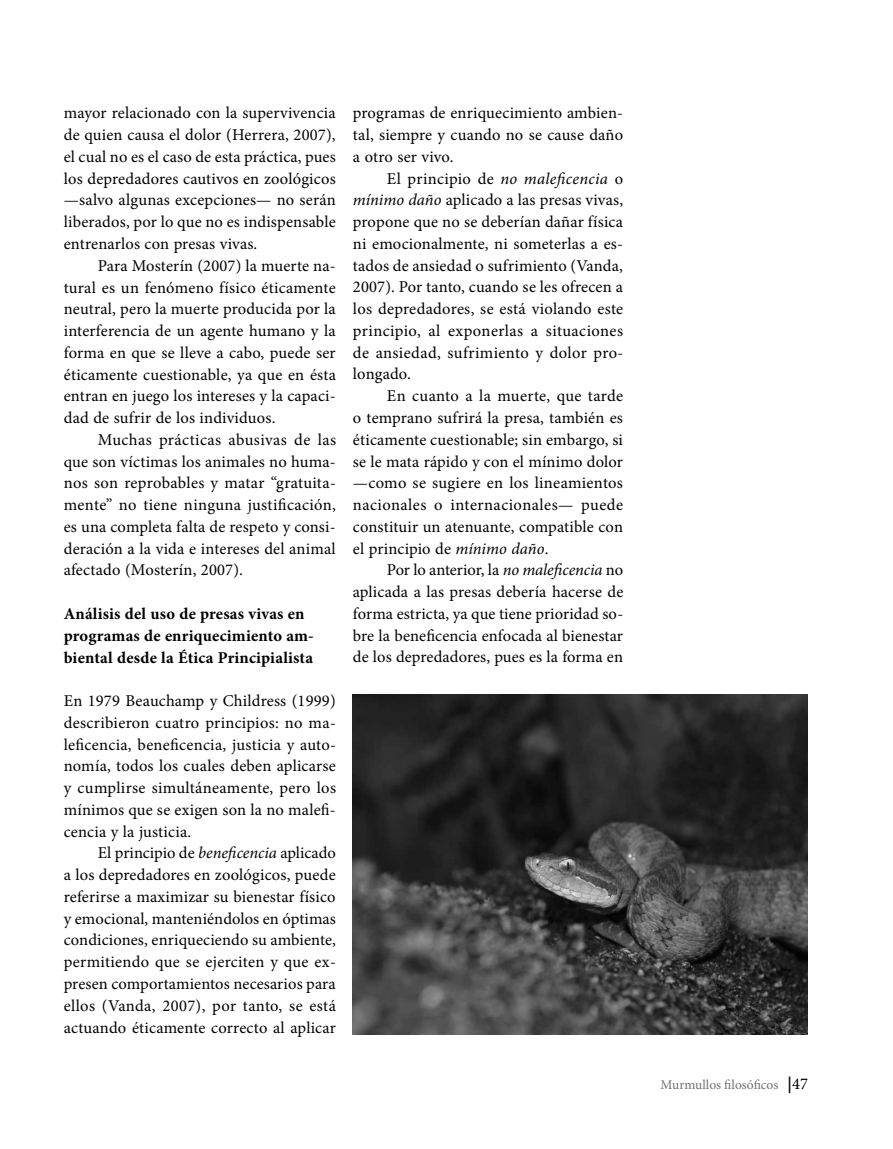
<style>
.page{position:relative;width:893px;height:1149px;background:#fff}
.page>*{position:absolute;margin:0;border:0;box-sizing:border-box;transform-origin:0 0}
.t1{font:16.5px/21.8px "Minion Pro";letter-spacing:.01em;color:#000;text-align:justify}
.t2{font:700 16.5px/21.8px "Minion Pro";letter-spacing:.01em;color:#000}
.t3{font:13.5px "Minion Pro";color:#707172}
.s1{font-style:italic}
.s2{font-weight:700;font-size:16.5px;color:#000}
.s3{font-size:16.5px;color:#000}
</style>
<div class="page">
<img style="left:353px;top:694px;width:455px;height:339px">
<p class="t1" style="left:64px;top:102px;width:274px">mayor relacionado con la supervivencia de quien causa el dolor (Herrera, 2007), el cual no es el caso de esta práctica, pues los depredadores cautivos en zoológicos —salvo algunas excepciones— no serán liberados, por lo que no es indispensable entrenarlos con presas vivas.</p>
<p class="t1" style="left:64px;top:254px;width:274px;text-indent:34px">Para Mosterín (2007) la muerte na&shy;tural es un fenómeno físico éticamente neutral, pero la muerte producida por la interferencia de un agente humano y la forma en que se lleve a cabo, puede ser éticamente cuestionable, ya que en ésta entran en juego los intereses y la capaci&shy;dad de sufrir de los individuos.</p>
<p class="t1" style="left:64px;top:428px;width:274px;text-indent:34px">Muchas prácticas abusivas de las que son víctimas los animales no huma&shy;nos son reprobables y matar “gratuita&shy;mente” no tiene ninguna justificación, es una completa falta de respeto y consi&shy;deración a la vida e intereses del animal afectado (Mosterín, 2007).</p>
<p class="t2" style="left:64px;top:602px;width:252px">Análisis del uso de presas vivas en programas de enriquecimiento am&shy;biental desde la Ética Principialista</p>
<p class="t1" style="left:64px;top:689px;width:274px">En 1979 Beauchamp y Childress (1999) describieron cuatro principios: no ma&shy;leficencia, beneficencia, justicia y auto&shy;nomía, todos los cuales deben aplicarse y cumplirse simultáneamente, pero los mínimos que se exigen son la no malefi&shy;cencia y la justicia.</p>
<p class="t1" style="left:64px;top:842px;width:274px;text-indent:34px">El principio de <span class="s1">beneficencia</span> aplicado a los depredadores en zoológicos, puede referirse a maximizar su bienestar físico y emocional, manteniéndolos en óptimas condiciones, enriqueciendo su ambiente, permitiendo que se ejerciten y que ex&shy;presen comportamientos necesarios para ellos (Vanda, 2007), por tanto, se está actuando éticamente correcto al aplicar</p>
<p class="t1" style="left:353px;top:102px;width:272px">programas de enriquecimiento ambien&shy;tal, siempre y cuando no se cause daño a otro ser vivo.</p>
<p class="t1" style="left:353px;top:167px;width:272px;text-indent:34px">El principio de <span class="s1">no maleficencia</span> o <span class="s1">mínimo daño</span> aplicado a las presas vivas, propone que no se deberían dañar física ni emocionalmente, ni someterlas a es&shy;tados de ansiedad o sufrimiento (Vanda, 2007). Por tanto, cuando se les ofrecen a los depredadores, se está violando este principio, al exponerlas a situaciones de ansiedad, sufrimiento y dolor pro&shy;longado.</p>
<p class="t1" style="left:353px;top:385px;width:272px;text-indent:34px">En cuanto a la muerte, que tarde o temprano sufrirá la presa, también es éticamente cuestionable; sin embargo, si se le mata rápido y con el mínimo dolor —como se sugiere en los lineamientos nacionales o internacionales— puede constituir un atenuante, compatible con el principio de <span class="s1">mínimo daño</span>.</p>
<p class="t1" style="left:353px;top:559px;width:272px;text-indent:34px">Por lo anterior, la <span class="s1">no maleficencia</span> no aplicada a las presas debería hacerse de forma estricta, ya que tiene prioridad so&shy;bre la beneficencia enfocada al bienestar de los depredadores, pues es la forma en</p>
<p class="t3" style="left:661px;top:1074px;width:149px">Murmullos filosóficos <span class="s2">|</span><span class="s3">47</span></p>
</div>
